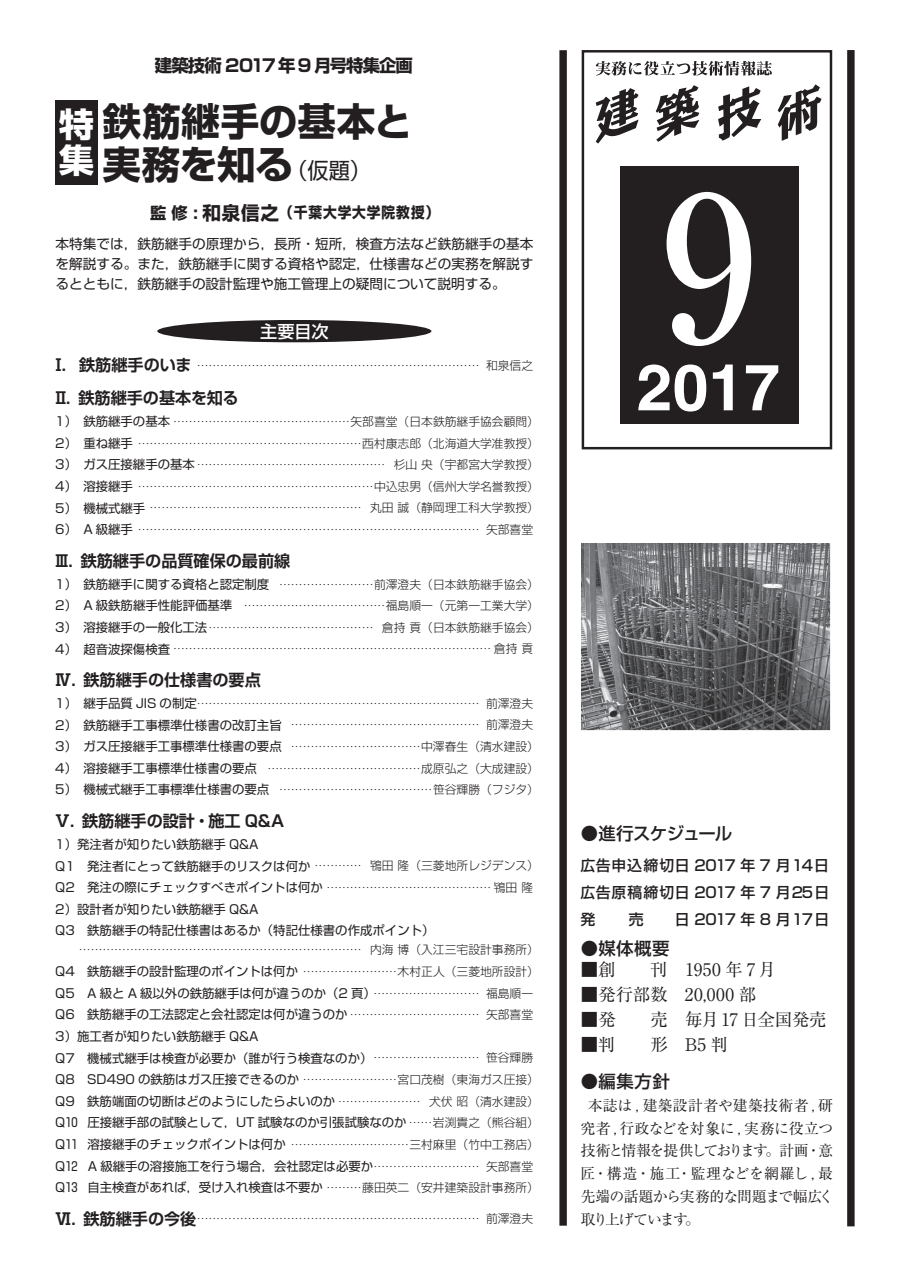
<style>
.page{position:relative;width:903px;height:1275px;background:#fff}
.page>*{position:absolute;margin:0;border:0;box-sizing:border-box;transform-origin:0 0}
.t1{font:500 200.9px "Ryumin Pro";color:#fff;scale:.94 1}
.t2{font:700 64.58px "Helvetica";color:#fff}
.t3{font:700 38.5px "Shin Go Pro";color:#231f20}
.t4{font:700 33.43px/36.2px "Shin Go Pro";color:#fff;scale:1.06 1}
.t5{font:22.4px "Shin Go Pro";color:#231f20;scale:.94 1}
.t6{font:700 18.55px "Shin Go Pro";color:#231f20}
.t7{font:17.32px/24.8px "Ryumin Pro";letter-spacing:-.005em;color:#231f20}
.t8{font:700 17.32px "Shin Go Pro";letter-spacing:-.045em;color:#231f20}
.t9{font:17.32px "Ryumin Pro";letter-spacing:.015em;color:#231f20}
.t10{font:500 17.32px "Shin Go Pro";letter-spacing:.02em;color:#231f20}
.t11{font:500 17.32px "Shin Go Pro";letter-spacing:-.04em;color:#231f20}
.t12{font:500 17.15px "Shin Go Pro";color:#fff}
.t13{font:700 16.1px "Shin Go Pro De";color:#231f20}
.t14{font:700 16.1px "Shin Go Pro";color:#231f20}
.t15{font:500 14.88px/27.3px "Shin Go Pro";letter-spacing:.03em;color:#231f20;text-align:justify}
.t16{font:14.88px/22.8px "Ryumin Pro";letter-spacing:-.005em;color:#231f20;text-align:right}
.t17{font:14.88px/22.8px "Ryumin Pro";letter-spacing:-.085em;color:#231f20}
.t18{font:14.88px "Ryumin Pro";letter-spacing:-.045em;color:#231f20}
.t19{font:14.88px "Ryumin Pro";letter-spacing:-.025em;color:#231f20}
.t20{font:700 14.88px "Shin Go Pro";letter-spacing:.065em;color:#231f20;scale:.92 1}
.t21{font:14.88px "Ryumin Pro";letter-spacing:-.115em;color:#231f20}
.t22{font:13.65px/19.8px "Shin Go Pro";color:#231f20;text-align:justify}
.t23{font:12.42px/21.7px "Shin Go Pr 6";color:#231f20}
.t24{font:300 11.72px/21.7px "Shin Go Pro";color:#231f20;text-align:right}
.s1{font-family:"Shin Go Pr 6";font-weight:400;font-size:12.42px}
.s2{font-family:"Shin Go Pro";font-weight:300;font-size:11.72px}
</style>
<div class="page">
<div style="left:620px;top:166px;width:178px;height:258px;background:#231f20"></div>
<div style="left:582px;top:50px;width:250px;height:399px;border:2px solid #231f20"></div>
<svg style="left:596px;top:88px;width:42px;height:55px"></svg>
<svg style="left:656px;top:85px;width:43px;height:57px"></svg>
<svg style="left:718px;top:86px;width:43px;height:55px"></svg>
<svg style="left:778px;top:84px;width:43px;height:57px"></svg>
<svg style="left:596px;top:61px;width:176px;height:15px"></svg>
<div style="left:559px;top:50px;width:8px;height:1176px;background:#231f20"></div>
<div style="left:847px;top:50px;width:7px;height:1176px;background:#231f20"></div>
<img style="left:582px;top:544px;width:248px;height:186px">
<div style="left:157px;top:320px;width:274px;height:22px;background:#231f20;border-radius:50%"></div>
<div style="left:56px;top:100px;width:42px;height:85px;background:#231f20"></div>
<h3 class="t8" style="left:155px;top:52px;width:260px">建築技術 2017 年9 月号特集企画</h3>
<h3 class="t4" style="left:59px;top:103px;width:34px">特集</h3>
<h3 class="t3" style="left:103px;top:90px;width:311px">鉄筋継手の基本と</h3>
<h3 class="t3" style="left:103px;top:134px;width:192px">実務を知る</h3>
<h3 class="t5" style="left:286px;top:152px;width:91px">（仮題(</h3>
<h3 class="t6" style="left:203px;top:198px;width:78px">和泉信之</h3>
<h3 class="t14" style="left:150px;top:200px;width:49px">監修 :</h3>
<p class="t20" style="left:280px;top:201px;width:175px">（千葉大学大学院教授(</p>
<p class="t22" style="left:56px;top:232px;width:479px">本特集では，鉄筋継手の原理から，長所・短所，検査方法など鉄筋継手の基本を解説する。また，鉄筋継手に関する資格や認定，仕様書などの実務を解説するとともに，鉄筋継手の設計監理や施工管理上の疑問について説明する。</p>
<h3 class="t13" style="left:61px;top:352px;width:132px">．鉄筋継手のいま</h3>
<h3 class="t13" style="left:50px;top:352px;width:18px">Ⅰ</h3>
<h3 class="t12" style="left:260px;top:317px;width:70px">主要目次</h3>
<p class="t24" style="left:197px;top:353px;width:284px">………………………………………………………………</p>
<p class="t24" style="left:486px;top:353px;width:49px">和泉信之</p>
<h3 class="t13" style="left:78px;top:385px;width:162px">鉄筋継手の基本を知る</h3>
<h3 class="t13" style="left:53px;top:385px;width:18px">Ⅱ</h3>
<p class="t24" style="left:55px;top:409px;width:485px"><span class="s1">1）　鉄筋継手の基本</span> ………………………………………矢部喜堂（日本鉄筋継手協会顧問(<br><span class="s1">2）　重ね継手</span> …………………………………………………西村康志郎（北海道大学准教授(杉山央（宇都宮大学教授(</p>
<h3 class="t13" style="left:66px;top:385px;width:18px">．</h3>
<p class="t24" style="left:55px;top:452px;width:331px"><span class="s1">3）　ガス圧接継手の基本</span>…………………………………………</p>
<p class="t24" style="left:55px;top:474px;width:485px"><span class="s1">4）　溶接継手</span> ……………………………………………………中込忠男（信州大学名誉教授(</p>
<p class="t24" style="left:370px;top:496px;width:170px">丸田誠（静岡理工科大学教授(</p>
<p class="t24" style="left:55px;top:496px;width:308px"><span class="s1">5）　機械式継手</span> ………………………………………………</p>
<p class="t24" style="left:55px;top:517px;width:426px"><span class="s1">6）　A 級継手</span> ……………………………………………………………………………</p>
<h3 class="t13" style="left:81px;top:547px;width:211px">鉄筋継手の品質確保の最前線</h3>
<h3 class="t13" style="left:54px;top:547px;width:32px">Ⅲ．</h3>
<p class="t24" style="left:486px;top:517px;width:49px">矢部喜堂</p>
<p class="t23" style="left:55px;top:572px;width:216px">1）　鉄筋継手に関する資格と認定制度</p>
<p class="t24" style="left:244px;top:593px;width:297px">………………………………福島順一（元第一工業大学(</p>
<p class="t24" style="left:279px;top:572px;width:261px">……………………前澤澄夫（日本鉄筋継手協会(</p>
<p class="t23" style="left:55px;top:594px;width:178px">2）　A 級鉄筋継手性能評価基準</p>
<p class="t24" style="left:55px;top:615px;width:479px;text-align:left"><span class="s1">3）　溶接継手の一般化工法</span>……………………………………<br><span class="s1">4）　超音波探傷検査</span> ……………………………………………………………………… 倉持貢</p>
<h3 class="t13" style="left:84px;top:667px;width:179px">鉄筋継手の仕様書の要点</h3>
<p class="t24" style="left:382px;top:615px;width:159px">倉持貢（日本鉄筋継手協会(</p>
<h3 class="t13" style="left:55px;top:667px;width:33px">Ⅳ．</h3>
<p class="t24" style="left:55px;top:691px;width:426px"><span class="s1">1）　継手品質 JIS の制定</span>………………………………………………………………</p>
<p class="t24" style="left:486px;top:691px;width:49px">前澤澄夫</p>
<p class="t23" style="left:55px;top:713px;width:228px">2）　鉄筋継手工事標準仕様書の改訂主旨</p>
<p class="t24" style="left:291px;top:713px;width:190px">…………………………………………</p>
<p class="t24" style="left:486px;top:713px;width:49px">前澤澄夫</p>
<p class="t23" style="left:55px;top:735px;width:228px">3）　ガス圧接継手工事標準仕様書の要点</p>
<p class="t24" style="left:267px;top:756px;width:273px">…………………………………成原弘之（大成建設(</p>
<p class="t24" style="left:291px;top:734px;width:250px">……………………………中澤春生（清水建設(</p>
<p class="t23" style="left:55px;top:756px;width:203px">4）　溶接継手工事標準仕様書の要点</p>
<p class="t23" style="left:55px;top:778px;width:216px">5）　機械式継手工事標準仕様書の要点</p>
<h3 class="t13" style="left:82px;top:807px;width:203px">鉄筋継手の設計・施工 Q&amp;A</h3>
<p class="t24" style="left:279px;top:777px;width:261px">…………………………………笹谷輝勝（フジタ(</p>
<h3 class="t13" style="left:55px;top:807px;width:32px">Ⅴ．</h3>
<p class="t23" style="left:55px;top:832px;width:205px">1）発注者が知りたい鉄筋継手 Q&amp;A</p>
<p class="t23" style="left:55px;top:854px;width:479px">Q1　発注者にとって鉄筋継手のリスクは何か <span class="s2">…………<br></span>Q2　発注の際にチェックすべきポイントは何か <span class="s2">…………………………………… 鴇田隆</span>2）設計者が知りたい鉄筋継手 Q&amp;A<br>Q3　鉄筋継手の特記仕様書はあるか（特記仕様書の作成ポイント(</p>
<p class="t24" style="left:370px;top:937px;width:170px">内海博（入江三宅設計事務所(</p>
<p class="t24" style="left:370px;top:853px;width:170px">鴇田隆（三菱地所レジデンス(</p>
<p class="t24" style="left:79px;top:937px;width:284px">………………………………………………………………</p>
<p class="t23" style="left:55px;top:960px;width:485px">Q4　鉄筋継手の設計監理のポイントは何か <span class="s2">……………………木村正人（三菱地所設計(</span></p>
<p class="t24" style="left:486px;top:981px;width:49px">福島順一</p>
<p class="t23" style="left:55px;top:981px;width:426px">Q5　A 級と A 級以外の鉄筋継手は何が違うのか（2 頁）<span class="s2">………………………</span></p>
<p class="t23" style="left:55px;top:1003px;width:426px">Q6　鉄筋継手の工法認定と会社認定は何が違うのか <span class="s2">……………………………<br></span>3）施工者が知りたい鉄筋継手 Q&amp;A</p>
<p class="t24" style="left:486px;top:1002px;width:49px">矢部喜堂</p>
<p class="t23" style="left:55px;top:1046px;width:485px">Q7　機械式継手は検査が必要か（誰が行う検査なのか） <span class="s2">………………………<br></span>Q8　SD490 の鉄筋はガス圧接できるのか <span class="s2">……………………宮口茂樹（東海ガス圧接(</span></p>
<p class="t24" style="left:429px;top:1089px;width:111px">犬伏昭（清水建設(</p>
<p class="t24" style="left:486px;top:1046px;width:49px">笹谷輝勝</p>
<p class="t23" style="left:87px;top:1089px;width:453px;text-indent:-32px">Q9　鉄筋端面の切断はどのようにしたらよいのか <span class="s2">…………………<br></span>圧接継手部の試験として，UT 試験なのか引張試験なのか <span class="s2">……岩渕貴之（熊谷組(</span></p>
<p class="t23" style="left:55px;top:1111px;width:24px">Q10</p>
<p class="t23" style="left:55px;top:1133px;width:24px">Q11</p>
<p class="t24" style="left:87px;top:1132px;width:453px"><span class="s1">溶接継手のチェックポイントは何か</span> …………………………三村麻里（竹中工務店(</p>
<p class="t23" style="left:55px;top:1154px;width:24px">Q12</p>
<p class="t23" style="left:88px;top:1154px;width:393px">A 級継手の溶接施工を行う場合，会社認定は必要か<span class="s2">………………………</span></p>
<p class="t24" style="left:486px;top:1154px;width:49px">矢部喜堂</p>
<p class="t23" style="left:55px;top:1176px;width:24px">Q13</p>
<p class="t23" style="left:87px;top:1176px;width:453px">自主検査があれば，受け入れ検査は不要か <span class="s2">………藤田英二（安井建築設計事務所(</span></p>
<h3 class="t13" style="left:55px;top:1205px;width:33px">Ⅵ．</h3>
<h3 class="t13" style="left:84px;top:1205px;width:114px">鉄筋継手の今後</h3>
<p class="t24" style="left:197px;top:1206px;width:284px">………………………………………………………………</p>
<p class="t24" style="left:486px;top:1206px;width:49px">前澤澄夫</p>
<h1 class="t1" style="left:661px;top:109px;width:102px">9</h1>
<h2 class="t2" style="left:637px;top:348px;width:145px">2017</h2>
<h3 class="t11" style="left:581px;top:819px;width:153px">●進行スケジュール</h3>
<p class="t15" style="left:580px;top:850px;width:250px">広告申込締切日 2017 年 7 月14日広告原稿締切日 2017 年 7 月25日発　　売　　日 2017 年 8 月 17日</p>
<h3 class="t10" style="left:581px;top:935px;width:90px">●媒体概要</h3>
<h3 class="t7" style="left:651px;top:956px;width:127px">刊　1950 年 7 月</h3>
<h3 class="t7" style="left:581px;top:956px;width:37px">■創</h3>
<h3 class="t9" style="left:581px;top:981px;width:177px">■発行部数　20,000 部</h3>
<h3 class="t7" style="left:650px;top:1006px;width:178px;text-indent:-70px">■発　　売　毎月 17 日全国発売形　B5 判</h3>
<h3 class="t7" style="left:581px;top:1031px;width:36px">■判</h3>
<h3 class="t10" style="left:581px;top:1067px;width:91px">●編集方針</h3>
<p class="t16" style="left:581px;top:1093px;width:254px">本誌は , 建築設計者や建築技術者 研,究者 , 行政などを対象に , 実務に役立つ意</p>
<p class="t17" style="left:677px;top:1138px;width:158px;text-indent:-96px">技術と情報を提供しております<br>・監理などを網羅し 最,</p>
<p class="t19" style="left:765px;top:1139px;width:45px">。計画</p>
<p class="t19" style="left:806px;top:1139px;width:16px">・</p>
<p class="t19" style="left:593px;top:1162px;width:89px">・構造・施工</p>
<p class="t19" style="left:580px;top:1162px;width:16px">匠</p>
<p class="t18" style="left:581px;top:1185px;width:255px">先端の話題から実務的な問題まで幅広く</p>
<p class="t19" style="left:685px;top:1207px;width:16px">。</p>
<p class="t21" style="left:581px;top:1207px;width:109px">取り上げています</p>
</div>
